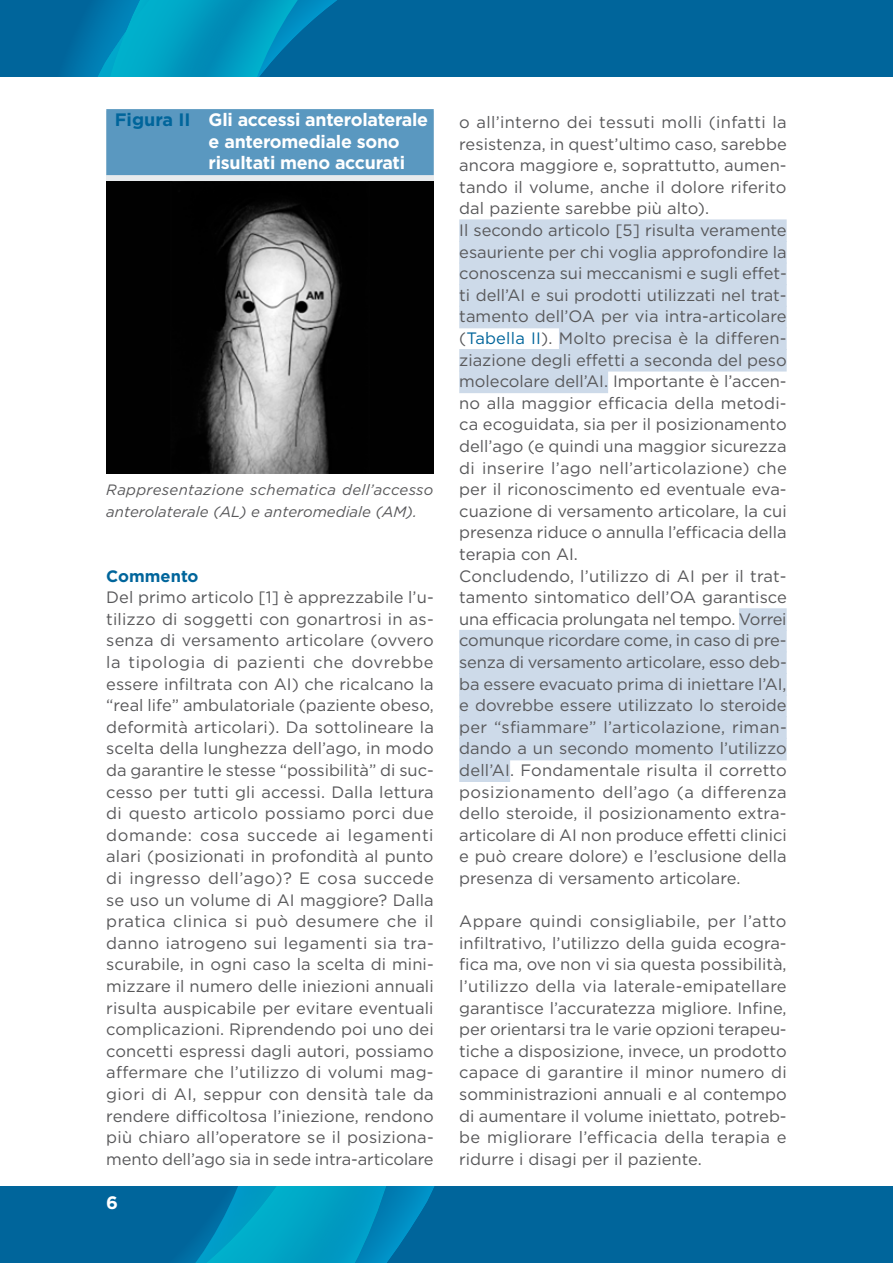
<style>
.page{position:relative;width:893px;height:1263px;background:#fff}
.page>*{position:absolute;margin:0;border:0;box-sizing:border-box;transform-origin:0 0}
.t1{font:700 18px/21.6px "Gotham";letter-spacing:-.015em;color:#fff}
.t2{font:16.5px/21.6px "Gotham";color:#58585a;text-align:justify}
.t3{font:700 16.5px "Gotham";color:#00659b}
.t4{font:italic 15px/21.6px "Gotham";letter-spacing:.005em;color:#58585a}
.s1{color:#00659b}
</style>
<div class="page">
<div style="left:0;top:1186px;width:893px;height:77px;background:#00659b"></div>
<div style="left:0;top:0;width:893px;height:77px;background:#00659b"></div>
<svg style="left:70px;top:0;width:267px;height:77px"></svg>
<svg style="left:185px;top:1186px;width:250px;height:77px"></svg>
<div style="left:459px;top:219px;width:328px;height:23px;background:#cddae9"></div>
<div style="left:459px;top:241px;width:328px;height:22px;background:#cddae9"></div>
<div style="left:459px;top:263px;width:328px;height:22px;background:#cddae9"></div>
<div style="left:459px;top:284px;width:328px;height:23px;background:#cddae9"></div>
<div style="left:459px;top:306px;width:328px;height:22px;background:#cddae9"></div>
<div style="left:559px;top:327px;width:228px;height:23px;background:#cddae9"></div>
<div style="left:459px;top:349px;width:328px;height:22px;background:#cddae9"></div>
<div style="left:459px;top:371px;width:149px;height:22px;background:#cddae9"></div>
<div style="left:739px;top:608px;width:48px;height:23px;background:#cddae9"></div>
<div style="left:459px;top:630px;width:328px;height:22px;background:#cddae9"></div>
<div style="left:459px;top:651px;width:328px;height:23px;background:#cddae9"></div>
<div style="left:459px;top:673px;width:328px;height:22px;background:#cddae9"></div>
<div style="left:459px;top:695px;width:328px;height:22px;background:#cddae9"></div>
<div style="left:459px;top:716px;width:328px;height:23px;background:#cddae9"></div>
<div style="left:459px;top:738px;width:328px;height:22px;background:#cddae9"></div>
<div style="left:459px;top:759px;width:51px;height:23px;background:#cddae9"></div>
<div style="left:106px;top:109px;width:328px;height:66px;background:#5a98c0"></div>
<img style="left:106px;top:182px;width:328px;height:291px">
<p class="t1" style="left:209px;top:109px;width:221px;text-indent:-94px"><span class="s1">Figura II</span> Gli accessi anterolaterale e anteromediale sono risultati meno accurati</p>
<p class="t4" style="left:106px;top:479px;width:329px">Rappresentazione schematica dell’accesso anterolaterale (AL) e anteromediale (AM).</p>
<p class="t3" style="left:106px;top:566px;width:94px">Commento</p>
<p class="t2" style="left:106px;top:586px;width:329px">Del primo articolo [1] è apprezzabile l’u&shy;tilizzo di soggetti con gonartrosi in as&shy;senza di versamento articolare (ovvero la tipologia di pazienti che dovrebbe essere infiltrata con AI) che ricalcano la “real life” ambulatoriale (paziente obeso, deformità articolari). Da sottolineare la scelta della lunghezza dell’ago, in modo da garantire le stesse “possibilità” di suc&shy;cesso per tutti gli accessi. Dalla lettura di questo articolo possiamo porci due domande: cosa succede ai legamenti alari (posizionati in profondità al punto di ingresso dell’ago)? E cosa succede se uso un volume di AI maggiore? Dalla pratica clinica si può desumere che il danno iatrogeno sui legamenti sia tra&shy;scurabile, in ogni caso la scelta di mini&shy;mizzare il numero delle iniezioni annuali risulta auspicabile per evitare eventuali complicazioni. Riprendendo poi uno dei concetti espressi dagli autori, possiamo affermare che l’utilizzo di volumi mag&shy;giori di AI, seppur con densità tale da rendere difficoltosa l’iniezione, rendono più chiaro all’operatore se il posiziona&shy;mento dell’ago sia in sede intra-articolare</p>
<p class="t1" style="left:106px;top:1192px;width:13px">6</p>
<p class="t2" style="left:459px;top:111px;width:329px;text-align:left">o all’interno dei tessuti molli (infatti la resistenza, in quest’ultimo caso, sarebbe ancora maggiore e, soprattutto, aumen&shy;tando il volume, anche il dolore riferito dal paziente sarebbe più alto).<br>Il secondo articolo [5] risulta veramente esauriente per chi voglia approfondire la conoscenza sui meccanismi e sugli effet&shy;ti dell’AI e sui prodotti utilizzati nel trat&shy;tamento dell’OA per via intra-articolare (<span class="s1">Tabella II</span>). Molto precisa è la differen&shy;ziazione degli effetti a seconda del peso molecolare dell’AI. Importante è l’accen&shy;no alla maggior efficacia della metodi&shy;ca ecoguidata, sia per il posizionamento dell’ago (e quindi una maggior sicurezza di inserire l’ago nell’articolazione) che per il riconoscimento ed eventuale eva&shy;cuazione di versamento articolare, la cui presenza riduce o annulla l’efficacia della terapia con AI.<br>Concludendo, l’utilizzo di AI per il trat&shy;tamento sintomatico dell’OA garantisce una efficacia prolungata nel tempo. Vorrei comunque ricordare come, in caso di pre&shy;senza di versamento articolare, esso deb&shy;ba essere evacuato prima di iniettare l’AI, e dovrebbe essere utilizzato lo steroide per “sfiammare” l’articolazione, riman&shy;dando a un secondo momento l’utilizzo dell’AI. Fondamentale risulta il corretto posizionamento dell’ago (a differenza dello steroide, il posizionamento extra&shy;articolare di AI non produce effetti clinici e può creare dolore) e l’esclusione della presenza di versamento articolare.</p>
<p class="t2" style="left:459px;top:910px;width:329px">Appare quindi consigliabile, per l’atto infiltrativo, l’utilizzo della guida ecogra&shy;fica ma, ove non vi sia questa possibilità, l’utilizzo della via laterale-emipatellare garantisce l’accuratezza migliore. Infine, per orientarsi tra le varie opzioni terapeu&shy;tiche a disposizione, invece, un prodotto capace di garantire il minor numero di somministrazioni annuali e al contempo di aumentare il volume iniettato, potreb&shy;be migliorare l’efficacia della terapia e ridurre i disagi per il paziente.</p>
</div>
